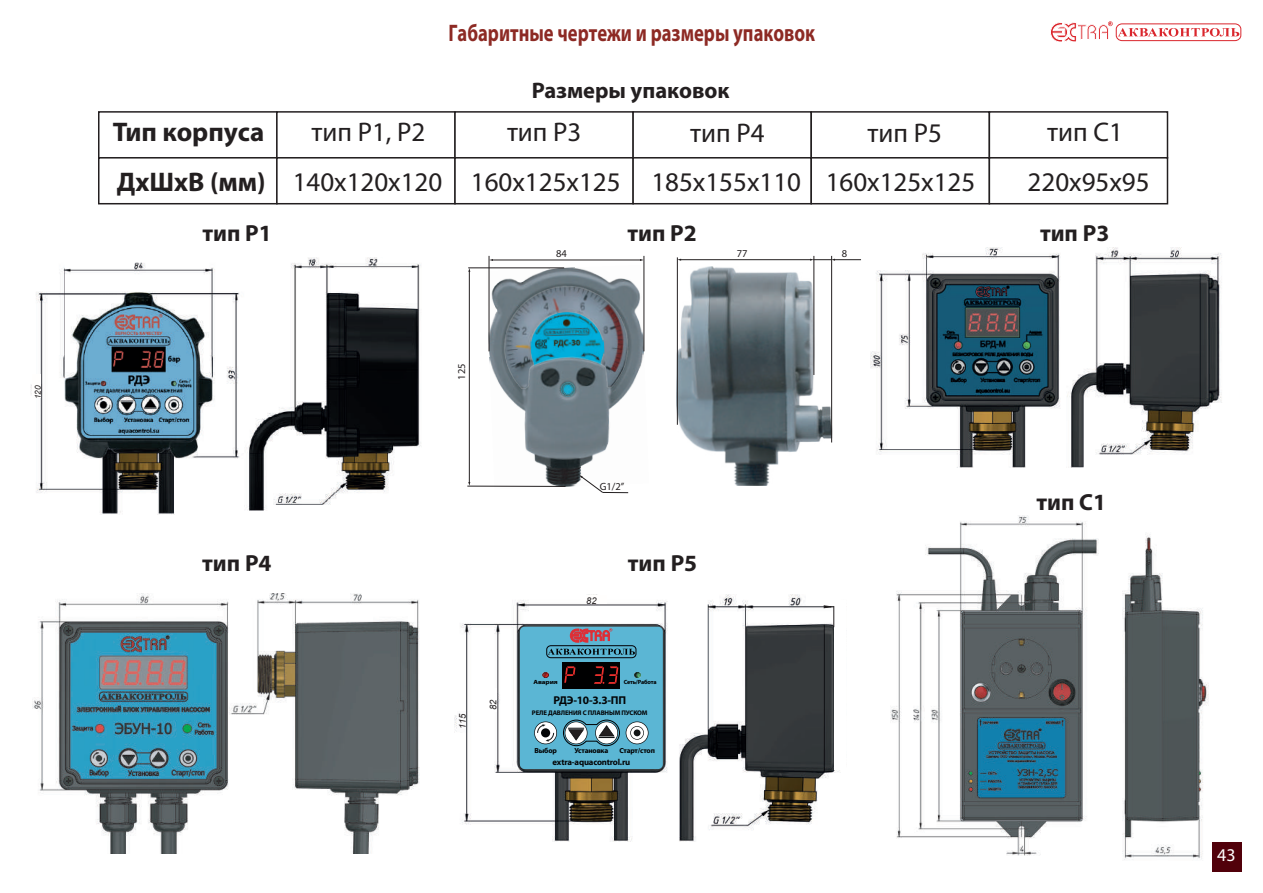
<style>
.page{position:relative;width:1263px;height:893px;background:#fff}
.page>*{position:absolute;margin:0;border:0;box-sizing:border-box;transform-origin:0 0}
.t1{font:27px "Myriad Pro";color:#231f20}
.t2{font:700 27px "Myriad Pro";color:#231f20}
.t3{font:700 24px "Myriad Pro";color:#8d2a24;scale:.77 1}
.t4{font:700 23.4px "Myriad Pro";color:#231f20}
.t5{font:700 22.5px "Myriad Pro";color:#231f20}
.t6{font:18px "Myriad Pro";color:#fff}
.t7{font:700 11.4px "Myriad Pro";letter-spacing:-.02em;color:#030507}
.t8{font:10.5px "Myriad Pro";letter-spacing:-.005em;color:#231f20}
.t9{font:italic 9.3px "Arial";letter-spacing:-.01em;color:#231f20}
.t10{font:700 8.7px "Myriad Pro";letter-spacing:-.02em;color:#030507}
.t11{font:italic 8.25px "Arial";color:#231f20}
.t12{font:700 7.35px "Myriad Pro";letter-spacing:-.02em;color:#000001}
.t13{font:700 6.75px "Myriad Pro";letter-spacing:-.02em;color:#030507}
.t14{font:700 6px "Myriad Pro";letter-spacing:-.025em;color:#000001}
.t15{font:700 6px "Myriad Pro";letter-spacing:-.025em;color:#000001;scale:1.18 1}
</style>
<div class="page">
<img style="left:33px;top:594px;width:387px;height:259px">
<img style="left:871px;top:247px;width:351px;height:221px">
<img style="left:486px;top:265px;width:159px;height:222px">
<img style="left:529px;top:311px;width:77px;height:95px">
<hr style="left:468px;top:268px;width:96px;height:1px;background:#231f20">
<hr style="left:467px;top:486px;width:98px;height:1px;background:#231f20">
<hr style="left:469px;top:271px;width:1px;height:212px;background:#231f20">
<hr style="left:644px;top:256px;width:1px;height:95px;background:#231f20">
<hr style="left:489px;top:256px;width:1px;height:95px;background:#231f20">
<hr style="left:492px;top:260px;width:149px;height:1px;background:#231f20">
<svg style="left:579px;top:475px;width:49px;height:18px"></svg>
<img style="left:676px;top:266px;width:157px;height:220px">
<hr style="left:680px;top:259px;width:131px;height:1px;background:#231f20">
<svg style="left:810px;top:259px;width:51px;height:2px"></svg>
<hr style="left:814px;top:256px;width:1px;height:119px;background:#231f20">
<hr style="left:831px;top:256px;width:1px;height:186px;background:#231f20">
<hr style="left:677px;top:257px;width:1px;height:168px;background:#231f20">
<img style="left:890px;top:516px;width:318px;height:344px">
<div style="left:1212px;top:842px;width:29px;height:29px;background:#51000a"></div>
<img style="left:31px;top:257px;width:390px;height:258px">
<div style="left:33px;top:374px;width:8px;height:23px;background:#fffefd"></div>
<img style="left:454px;top:594px;width:386px;height:248px">
<div style="left:520px;top:627px;width:143px;height:142px;background:#5bb6d4;border-radius:5px"></div>
<div style="left:563px;top:662px;width:57px;height:26px;background:#000001"></div>
<svg style="left:534px;top:721px;width:23px;height:23px"></svg>
<div style="left:541px;top:728px;width:9px;height:9px;background:#030507;border-radius:50%"></div>
<svg style="left:626px;top:721px;width:22px;height:23px"></svg>
<div style="left:634px;top:729px;width:6px;height:7px;background:#111516;border-radius:50%"></div>
<svg style="left:563px;top:719px;width:57px;height:27px"></svg>
<svg style="left:548px;top:649px;width:86px;height:6px"></svg>
<div style="left:546px;top:645px;width:90px;height:13px;border:1px solid #020106;border-radius:4px"></div>
<svg style="left:570px;top:628px;width:42px;height:14px"></svg>
<svg style="left:564px;top:666px;width:11px;height:17px"></svg>
<svg style="left:594px;top:666px;width:24px;height:18px"></svg>
<div style="left:834px;top:600px;width:12px;height:170px;background:#fff"></div>
<svg style="left:823px;top:605px;width:11px;height:22px"></svg>
<div style="left:457px;top:711px;width:9px;height:21px;background:#fbfbfc"></div>
<div style="left:487px;top:688px;width:9px;height:24px;background:#fff"></div>
<div style="left:586px;top:595px;width:21px;height:9px;background:#fffefd"></div>
<svg style="left:634px;top:672px;width:6px;height:6px"></svg>
<svg style="left:543px;top:672px;width:5px;height:6px"></svg>
<div style="left:98px;top:111px;width:180px;height:48px;background:#fff;border:2px solid #231f20"></div>
<div style="left:276px;top:111px;width:180px;height:48px;background:#fff;border:2px solid #231f20"></div>
<div style="left:454px;top:111px;width:180px;height:48px;background:#fff;border:2px solid #231f20"></div>
<div style="left:632px;top:111px;width:180px;height:48px;background:#fff;border:2px solid #231f20"></div>
<div style="left:810px;top:111px;width:180px;height:48px;background:#fff;border:2px solid #231f20"></div>
<div style="left:989px;top:111px;width:179px;height:48px;background:#fff;border:2px solid #231f20"></div>
<div style="left:98px;top:157px;width:180px;height:47px;background:#fff;border:2px solid #231f20"></div>
<div style="left:276px;top:157px;width:180px;height:47px;background:#fff;border:2px solid #231f20"></div>
<div style="left:454px;top:157px;width:180px;height:47px;background:#fff;border:2px solid #231f20"></div>
<div style="left:632px;top:157px;width:180px;height:47px;background:#fff;border:2px solid #231f20"></div>
<div style="left:810px;top:157px;width:180px;height:47px;background:#fff;border:2px solid #231f20"></div>
<div style="left:989px;top:157px;width:179px;height:47px;background:#fff;border:2px solid #231f20"></div>
<svg style="left:1050px;top:21px;width:189px;height:21px"></svg>
<p class="t11" style="left:33px;top:399px;width:15px;rotate:-90deg">120</p>
<p class="t3" style="left:448px;top:17px;width:477px">Габаритные чертежи и размеры упаковок</p>
<p class="t5" style="left:532px;top:75px;width:199px">Размеры упаковок</p>
<p class="t1" style="left:507px;top:116px;width:76px">тип Р3</p>
<p class="t1" style="left:690px;top:116px;width:76px">тип Р4</p>
<p class="t1" style="left:867px;top:116px;width:76px">тип Р5</p>
<p class="t1" style="left:1047px;top:116px;width:77px">тип С1</p>
<p class="t1" style="left:293px;top:165px;width:684px">140х120х120 160х125х125 185х155х110 160х125х125</p>
<p class="t1" style="left:1028px;top:165px;width:123px">220х95х95</p>
<p class="t2" style="left:113px;top:115px;width:153px">Тип корпуса</p>
<p class="t1" style="left:311px;top:116px;width:115px">тип Р1, Р2</p>
<p class="t2" style="left:117px;top:164px;width:150px">ДхШхВ (мм)</p>
<p class="t4" style="left:202px;top:218px;width:71px">тип Р1</p>
<p class="t4" style="left:202px;top:548px;width:71px">тип Р4</p>
<p class="t8" style="left:556px;top:247px;width:12px">84</p>
<p class="t4" style="left:627px;top:218px;width:71px">тип Р2</p>
<p class="t8" style="left:737px;top:247px;width:12px">77</p>
<p class="t8" style="left:842px;top:247px;width:7px">8</p>
<p class="t8" style="left:455px;top:380px;width:18px;rotate:-90deg">125</p>
<p class="t9" style="left:456px;top:729px;width:16px;rotate:-90deg">115</p>
<p class="t9" style="left:487px;top:710px;width:12px;rotate:-90deg">82</p>
<p class="t8" style="left:600px;top:480px;width:26px">G1/2’’</p>
<p class="t9" style="left:586px;top:594px;width:12px">82</p>
<p class="t4" style="left:628px;top:548px;width:71px">тип Р5</p>
<p class="t15" style="left:534px;top:678px;width:22px">Авария</p>
<p class="t14" style="left:624px;top:678px;width:34px">Сеть/Работа</p>
<p class="t7" style="left:553px;top:693px;width:74px">РДЭ-10-3.3-ПП</p>
<p class="t13" style="left:532px;top:708px;width:117px">РЕЛЕ ДАВЛЕНИЯ С ПЛАВНЫМ ПУСКОМ</p>
<p class="t12" style="left:534px;top:746px;width:24px">Выбор</p>
<p class="t12" style="left:574px;top:746px;width:35px">Установка</p>
<p class="t12" style="left:619px;top:746px;width:37px">Старт/стоп</p>
<p class="t10" style="left:553px;top:756px;width:79px">extra-aquacontrol.ru</p>
<p class="t4" style="left:1040px;top:218px;width:71px">тип Р3</p>
<p class="t4" style="left:1036px;top:487px;width:71px">тип C1</p>
<p class="t6" style="left:1217px;top:844px;width:20px">43</p>
</div>
